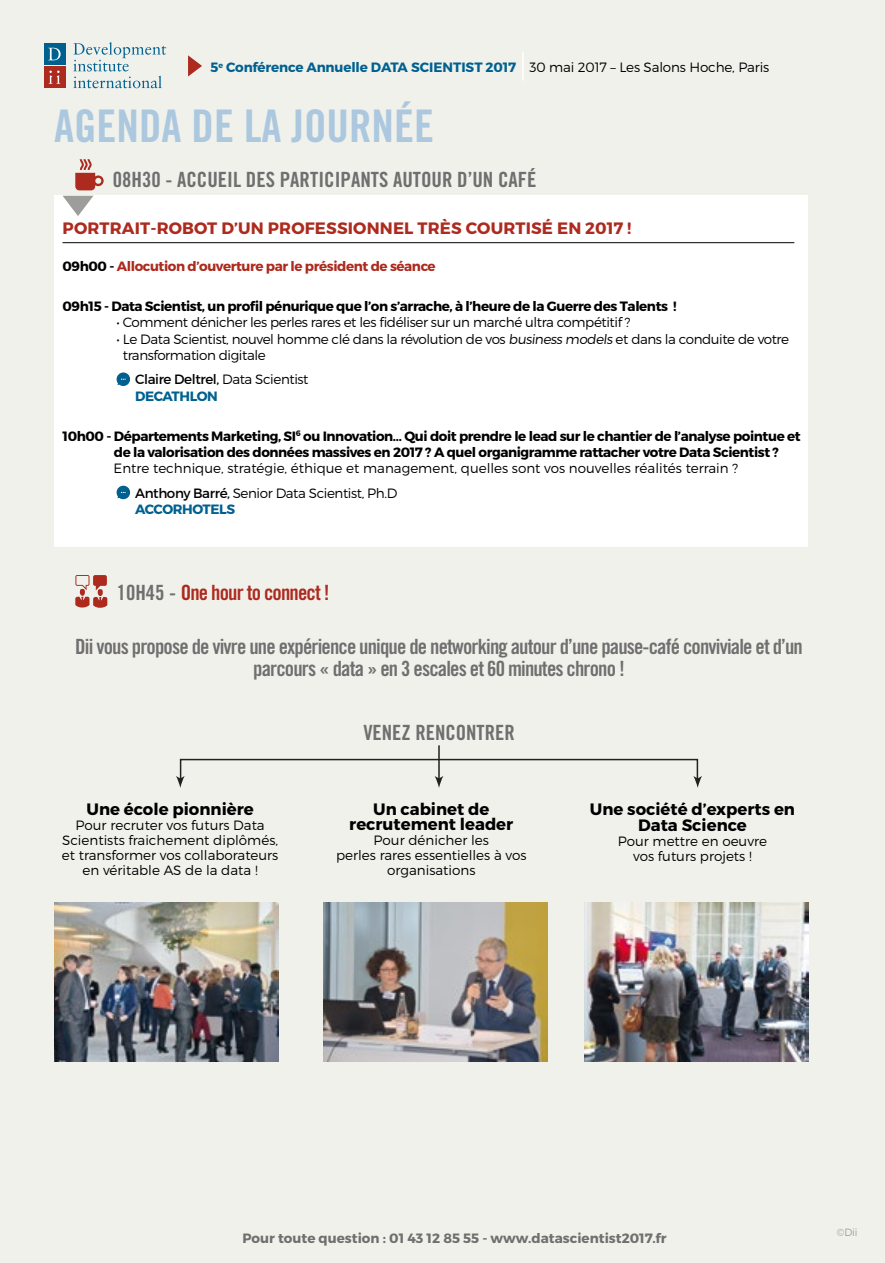
<style>
.page{position:relative;width:885px;height:1263px;background:#fff}
.page>*{position:absolute;margin:0;border:0;box-sizing:border-box;transform-origin:0 0}
.t1{font:45px "Trade Gothic LT Std Bd Cn 20";color:#acc8df}
.t2{font:21px/22.5px "Trade Gothic LT Std Bd Cn 20";letter-spacing:-.04em;color:#706f6f;text-align:center}
.t3{font:21px "Trade Gothic LT Std Bd Cn 20";color:#706f6f}
.t4{font:21px "Trade Gothic LT Std Bd Cn 20";letter-spacing:-.04em;color:#ad2a1e}
.t5{font:700 16.5px/15px "Montserrat";color:#000;text-align:center}
.t6{font:700 16.5px "Montserrat";letter-spacing:.01em;color:#ad2a1e}
.t7{font:300 13.5px/15px "Montserrat";color:#000;text-align:center}
.t8{font:700 13.5px/16.2px "Montserrat";letter-spacing:-.03em;color:#000}
.t9{font:300 13.5px/16.2px "Montserrat";letter-spacing:-.03em;color:#000}
.t10{font:700 13.5px "Montserrat";letter-spacing:-.01em;color:#006190}
.t11{font:700 13.5px "Montserrat";color:#706f6f}
.t12{font:700 13.5px "Montserrat";letter-spacing:-.03em;color:#ad2a1e}
.t13{font:13.5px/16.2px "Montserrat";letter-spacing:-.03em;color:#000}
.t14{font:700 13.5px "Montserrat";letter-spacing:-.03em;color:#006190}
.t15{font:300 10.5px "Montserrat";color:#9d9d9c;scale:.96 1}
.s1{font-weight:300;color:#000}
.s2{color:#000}
.s3{font-weight:300}
.s4{font-weight:700;color:#006190}
.s5{font-weight:400}
.s6{color:#706f6f}
</style>
<div class="page">
<div style="left:0;top:0;width:884px;height:1263px;background:#f1f1ec"></div>
<div style="left:44px;top:43px;width:21px;height:22px;background:#006190"></div>
<svg style="left:48px;top:48px;width:13px;height:12px"></svg>
<div style="left:44px;top:66px;width:21px;height:22px;background:#ad2a1e"></div>
<svg style="left:73px;top:42px;width:93px;height:46px"></svg>
<svg style="left:49px;top:71px;width:11px;height:13px"></svg>
<svg style="left:188px;top:55px;width:14px;height:21px"></svg>
<div style="left:54px;top:196px;width:753px;height:351px;background:#fff"></div>
<svg style="left:75px;top:159px;width:29px;height:31px"></svg>
<hr style="left:63px;top:242px;width:731px;height:1px;background:#000">
<svg style="left:63px;top:196px;width:30px;height:20px"></svg>
<svg style="left:117px;top:372px;width:13px;height:14px"></svg>
<svg style="left:117px;top:486px;width:13px;height:13px"></svg>
<svg style="left:75px;top:575px;width:32px;height:33px"></svg>
<svg style="left:522px;top:52px;width:1px;height:28px"></svg>
<hr style="left:438px;top:745px;width:1px;height:34px;background:#21211f">
<svg style="left:434px;top:776px;width:9px;height:12px"></svg>
<div style="left:180px;top:759px;width:518px;height:21px;border:2px solid #21211f"></div>
<svg style="left:176px;top:776px;width:9px;height:12px"></svg>
<svg style="left:693px;top:776px;width:9px;height:12px"></svg>
<img style="left:54px;top:903px;width:224px;height:159px">
<img style="left:323px;top:903px;width:224px;height:159px">
<img style="left:584px;top:903px;width:224px;height:159px">
<p class="t10" style="left:210px;top:59px;width:560px">5<sup>e</sup> Conférence Annuelle DATA SCIENTIST 2017 <span class="s1">30 mai 2017 – Les Salons Hoche, Paris</span></p>
<h1 class="t1" style="left:54px;top:99px;width:381px">AGENDA DE LA JOURNÉE</h1>
<h2 class="t3" style="left:113px;top:167px;width:425px">08H30 - ACCUEIL DES PARTICIPANTS AUTOUR D’UN CAFÉ</h2>
<p class="t6" style="left:63px;top:218px;width:570px">PORTRAIT-ROBOT D’UN PROFESSIONNEL TRÈS COURTISÉ EN 2017 !</p>
<p class="t12" style="left:63px;top:258px;width:374px"><span class="s2">09h00 -</span> Allocution d’ouverture par le président de séance</p>
<p class="t8" style="left:63px;top:298px;width:615px">09h15 - Data Scientist, un profil pénurique que l’on s’arrache, à l’heure de la Guerre des Talents !</p>
<p class="t9" style="left:117px;top:314px;width:515px">• Comment dénicher les perles rares et les fidéliser sur un marché ultra compétitif ?</p>
<p class="t9" style="left:123px;top:330px;width:667px;text-indent:-6px">• Le Data Scientist, nouvel homme clé dans la révolution de vos business models et dans la conduite de votre transformation digitale</p>
<p class="t13" style="left:135px;top:371px;width:175px">Claire Deltrel, <span class="s3">Data Scientist<br></span><span class="s4">DECATHLON</span></p>
<p class="t8" style="left:114px;top:428px;width:688px;text-indent:-51px">10h00 - Départements Marketing, SI<sup>6</sup> ou Innovation… Qui doit prendre le lead sur le chantier de l’analyse pointue et de la valorisation des données massives en 2017 ? A quel organigramme rattacher votre Data Scientist ?</p>
<p class="t7" style="left:135px;top:456px;width:604px;line-height:24.8px;text-align:left;text-indent:-22px">Entre technique, stratégie, éthique et management, quelles sont vos nouvelles réalités terrain ?<br><span class="s5">Anthony Barré,</span> Senior Data Scientist, Ph.D</p>
<p class="t14" style="left:135px;top:501px;width:101px">ACCORHOTELS</p>
<h2 class="t4" style="left:117px;top:580px;width:214px"><span class="s6">10H45 -</span> One hour to connect !</h2>
<h2 class="t2" style="left:75px;top:635px;width:729px">Dii vous propose de vivre une expérience unique de networking autour d’une pause-café conviviale et d’un parcours « data » en 3 escales et 60 minutes chrono !</h2>
<p class="t5" style="left:86px;top:801px;width:169px">Une école pionnière</p>
<p class="t7" style="left:62px;top:817px;width:218px">Pour recruter vos futurs Data<br>Scientists fraichement diplômés, et transformer vos collaborateurs en véritable AS de la data !</p>
<h2 class="t3" style="left:363px;top:719px;width:153px">VENEZ RENCONTRER</h2>
<p class="t5" style="left:349px;top:801px;width:165px">Un cabinet de recrutement leader</p>
<p class="t7" style="left:336px;top:832px;width:192px">Pour dénicher les<br>perles rares essentielles à vos organisations</p>
<p class="t5" style="left:589px;top:801px;width:207px;line-height:16.5px">Une société d’experts en<br>Data Science</p>
<p class="t7" style="left:617px;top:833px;width:151px">Pour mettre en oeuvre vos futurs projets !</p>
<p class="t11" style="left:242px;top:1230px;width:425px">Pour toute question : 01 43 12 85 55 - www.datascientist2017.fr</p>
<p class="t15" style="left:836px;top:1226px;width:23px">©Dii</p>
</div>
